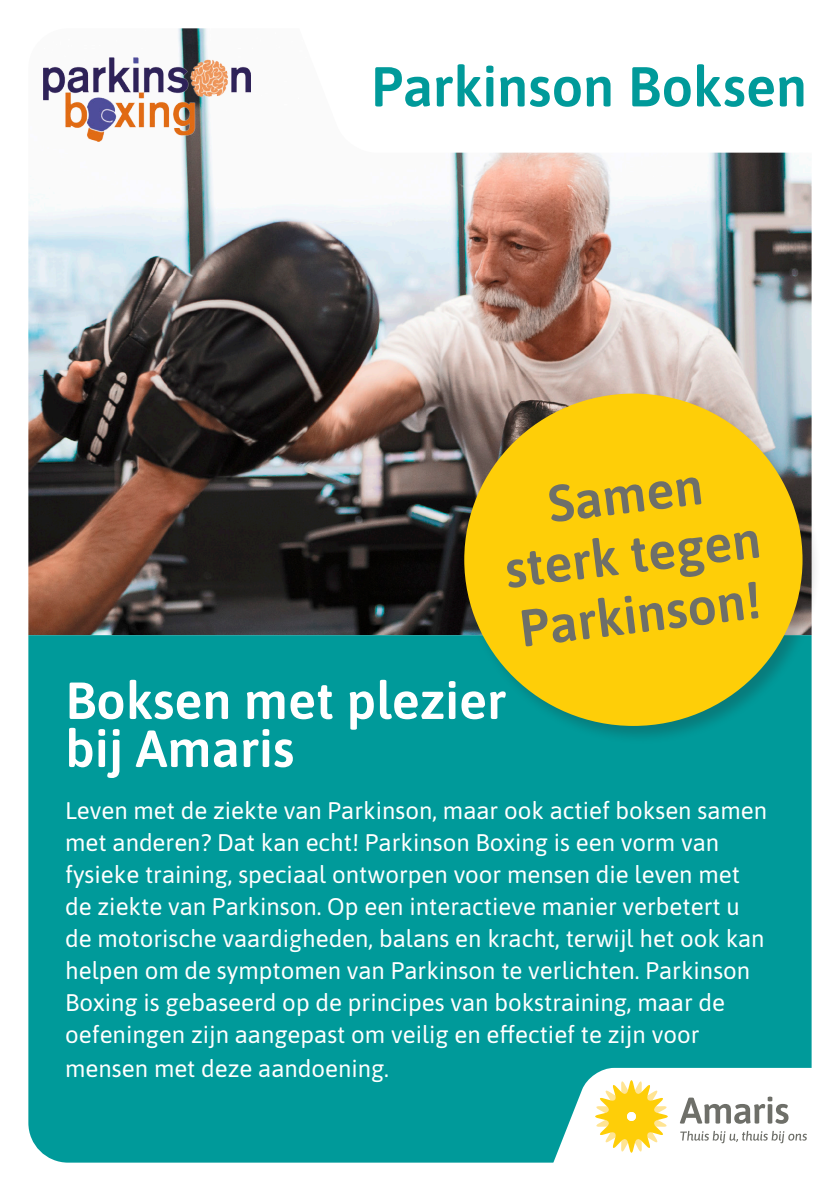
<style>
.page{position:relative;width:840px;height:1191px;background:#fff}
.page>*{position:absolute;margin:0;border:0;box-sizing:border-box;transform-origin:0 0}
.t1{font:600 56px "Asap";color:#009a9a}
.t2{font:600 52px "Asap";color:#fff}
.t3{font:600 52px/60px "Asap";color:#6e6f69;text-align:center}
.t4{font:24px/32px "Asap";color:#fff}
</style>
<div class="page">
<img style="left:28px;top:28px;width:783px;height:607px">
<svg style="left:217px;top:28px;width:594px;height:125px"></svg>
<div style="left:28px;top:635px;width:783px;height:527px;background:#009a9a"></div>
<svg style="left:529px;top:1067px;width:283px;height:96px"></svg>
<div style="left:461px;top:390px;width:360px;height:355px;background:#231f20;opacity:.25"></div>
<div style="left:464px;top:393px;width:338px;height:333px;background:#fece08;border-radius:50%"></div>
<img style="left:43px;top:57px;width:207px;height:84px">
<p class="t1" style="left:371px;top:47px;width:437px">Parkinson Boksen</p>
<p class="t3" style="left:493px;top:478px;width:259px;rotate:-7deg">Samen sterk tegen<br>Parkinson!</p>
<p class="t2" style="left:65px;top:664px;width:442px">Boksen met plezier</p>
<p class="t2" style="left:65px;top:712px;width:230px">bij Amaris</p>
<p class="t4" style="left:65px;top:793px;width:703px">Leven met de ziekte van Parkinson, maar ook actief boksen samen met anderen? Dat kan echt! Parkinson Boxing is een vorm van fysieke training, speciaal ontworpen voor mensen die leven met de ziekte van Parkinson. Op een interactieve manier verbetert u de motorische vaardigheden, balans en kracht, terwijl het ook kan helpen om de symptomen van Parkinson te verlichten. Parkinson Boxing is gebaseerd op de principes van bokstraining, maar de</p>
<p class="t4" style="left:65px;top:1017px;width:635px">oefeningen zijn aangepast om veilig en effectief te zijn voor</p>
<p class="t4" style="left:65px;top:1051px;width:325px">mensen met deze aandoening.</p>
</div>
